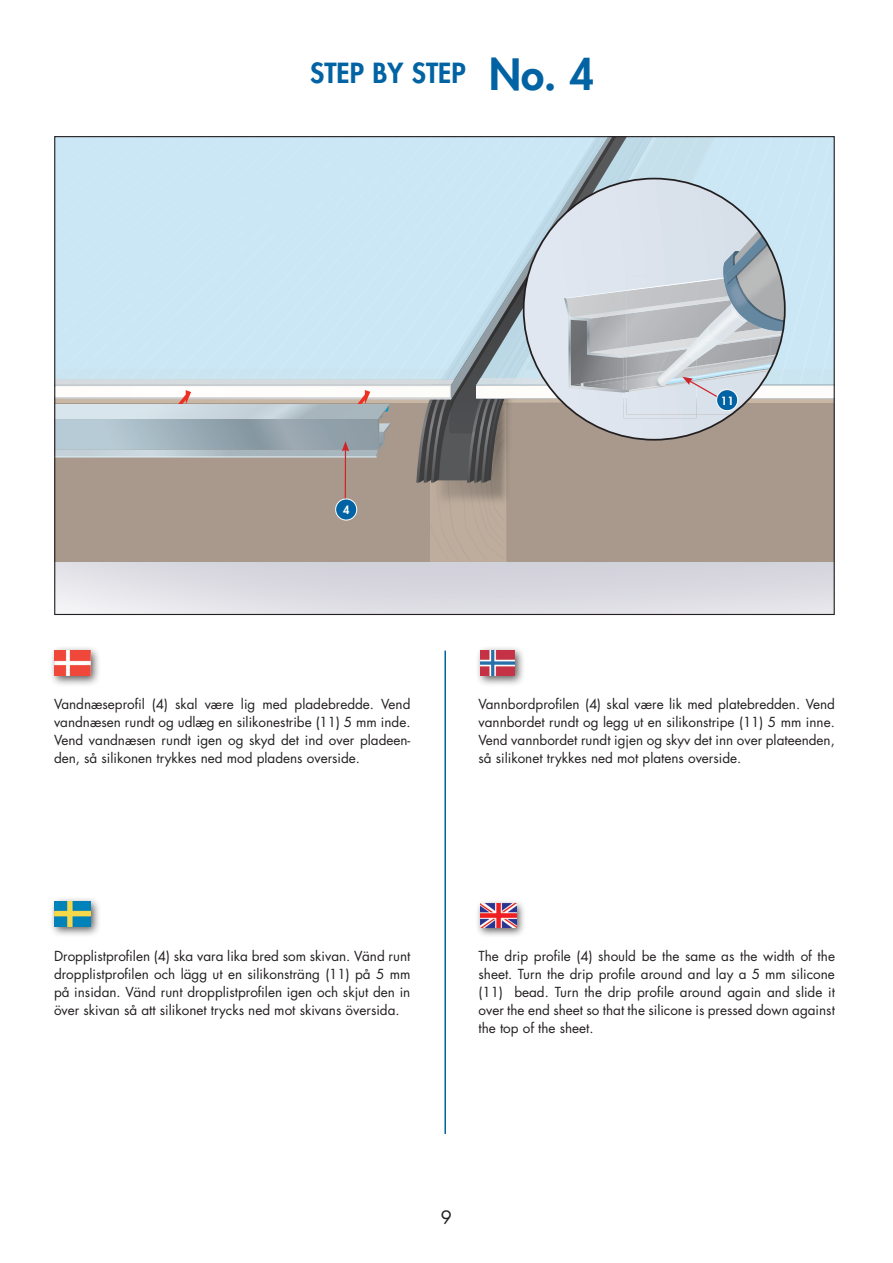
<style>
.page{position:relative;width:893px;height:1263px;background:#fff}
.page>*{position:absolute;margin:0;border:0;box-sizing:border-box;transform-origin:0 0}
.Normal{font:800 42px "Futura Std";color:#0163a3}
.Normal-2{font:800 27px "Futura Std";color:#0163a3}
.t1{font:18px "Futura Std";color:#231f20}
.t2{font:13.5px/18px "Futura Std";color:#231f20;text-align:justify}
.t3{font:800 11.1px "Futura Std";color:#fff}
</style>
<div class="page">
<div style="left:49px;top:645px;width:53px;height:42px;background:#231f20;opacity:.75"></div>
<img style="left:54px;top:651px;width:36px;height:25px">
<div style="left:49px;top:896px;width:53px;height:41px;background:#231f20;opacity:.75"></div>
<img style="left:54px;top:901px;width:37px;height:25px">
<div style="left:475px;top:645px;width:51px;height:42px;background:#231f20;opacity:.75"></div>
<img style="left:481px;top:651px;width:34px;height:24px">
<hr style="left:444px;top:651px;width:2px;height:483px;background:#0163a3">
<div style="left:475px;top:899px;width:51px;height:38px;background:#231f20;opacity:.75"></div>
<img style="left:480px;top:904px;width:36px;height:23px">
<svg style="left:55px;top:137px;width:779px;height:424px;background:#b9c2c6"></svg>
<div style="left:336px;top:499px;width:21px;height:21px;background:#0163a3;border-radius:50%"></div>
<div style="left:335px;top:499px;width:22px;height:21px;border:1px solid #fff;border-radius:50%"></div>
<p class="Normal-2" style="left:310px;top:56px;width:157px">STEP BY STEP</p>
<p class="Normal" style="left:489px;top:48px;width:106px">No. 4</p>
<p class="t3" style="left:343px;top:503px;width:8px">4</p>
<p class="t3" style="left:721px;top:393px;width:14px">11</p>
<p class="t2" style="left:54px;top:695px;width:358px">Vandnæseprofil (4) skal være lig med pladebredde. Vend vandnæsen rundt og udlæg en silikonestribe (11) 5 mm inde.<br>Vend vandnæsen rundt igen og skyd det ind over pladeen&shy;den, så silikonen trykkes ned mod pladens overside.</p>
<p class="t2" style="left:478px;top:695px;width:358px">Vannbordprofilen (4) skal være lik med platebredden. Vend vannbordet rundt og legg ut en silikonstripe (11) 5 mm inne.<br>Vend vannbordet rundt igjen og skyv det inn over plateenden, så silikonet trykkes ned mot platens overside.</p>
<p class="t2" style="left:54px;top:947px;width:358px">Dropplistprofilen (4) ska vara lika bred som skivan. Vänd runt dropplistprofilen och lägg ut en silikonsträng (11) på 5 mm på insidan. Vänd runt dropplistprofilen igen och skjut den in över skivan så att silikonet trycks ned mot skivans översida.</p>
<p class="t2" style="left:478px;top:947px;width:358px">The drip profile (4) should be the same as the width of the sheet. Turn the drip profile around and lay a 5 mm silicone (11) bead. Turn the drip profile around again and slide it over the end sheet so that the silicone is pressed down against the top of the sheet.</p>
<h3 class="t1" style="left:441px;top:1205px;width:13px">9</h3>
</div>
